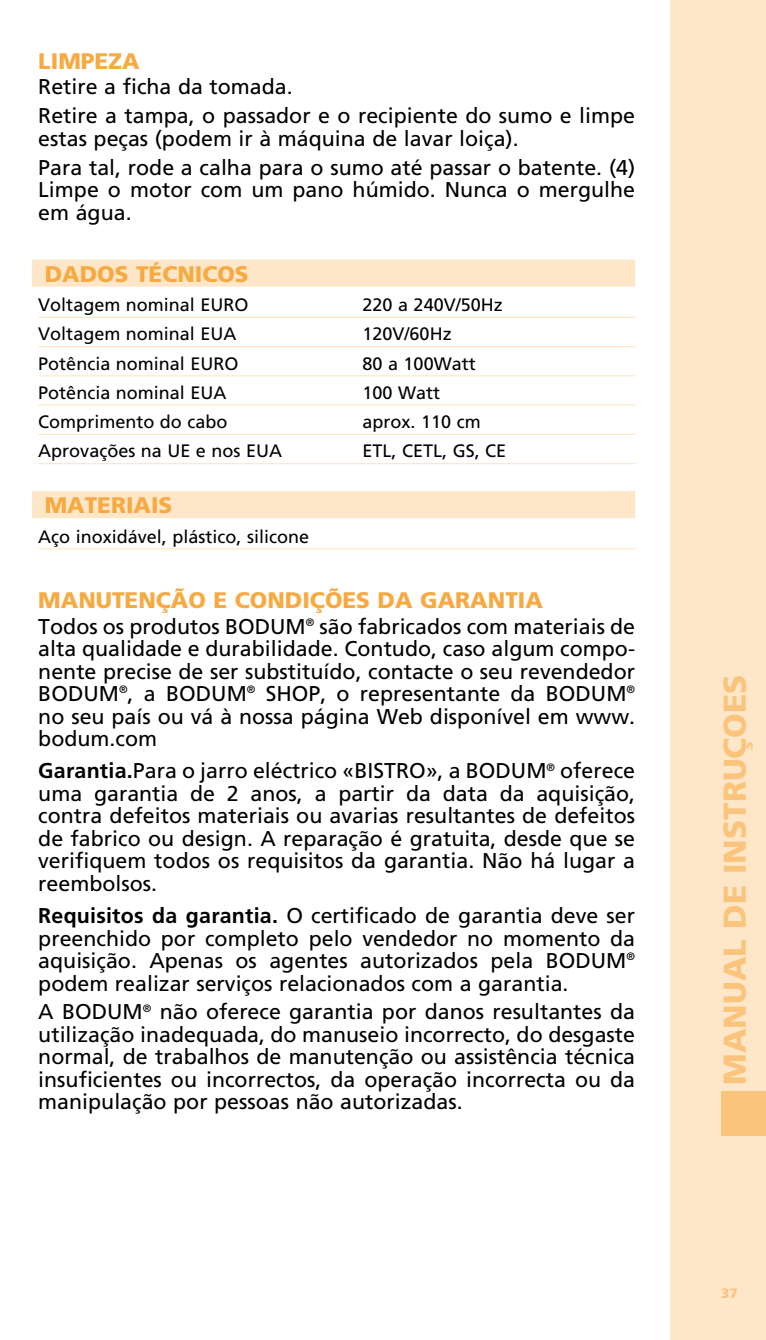
<style>
.page{position:relative;width:766px;height:1340px;background:#fff}
.page>*{position:absolute;margin:0;border:0;box-sizing:border-box;transform-origin:0 0}
.t1{font:900 31.5px "Frutiger";color:#fac47d}
.t2{font:900 22.5px "Frutiger";color:#f7aa42}
.t3{font:21.38px/22.5px "Frutiger";color:#000;text-align:justify}
.t4{font:18px "Frutiger";color:#000}
.t5{font:900 13.5px "Frutiger";color:#fac47d}
.s1{font-weight:700}
</style>
<div class="page">
<div style="left:670px;top:0;width:95px;height:1339px;background:#fee7c9"></div>
<div style="left:721px;top:1091px;width:44px;height:44px;background:#fac47d"></div>
<div style="left:32px;top:260px;width:603px;height:27px;background:#fee7c9"></div>
<hr style="left:38px;top:317px;width:597px;height:1px;background:#fee7c9">
<hr style="left:38px;top:346px;width:597px;height:1px;background:#fee7c9">
<hr style="left:38px;top:375px;width:597px;height:1px;background:#fee7c9">
<hr style="left:38px;top:404px;width:597px;height:1px;background:#fee7c9">
<hr style="left:38px;top:434px;width:597px;height:1px;background:#fee7c9">
<hr style="left:38px;top:463px;width:597px;height:1px;background:#fee7c9">
<div style="left:32px;top:491px;width:603px;height:27px;background:#fee7c9"></div>
<hr style="left:38px;top:548px;width:597px;height:1px;background:#fee7c9">
<p class="t2" style="left:38px;top:51px;width:103px">LIMPEZA</p>
<p class="t3" style="left:38px;top:74px;width:598px;line-height:28.8px">Retire a ficha da tomada.<br>Retire a tampa, o passador e o recipiente do sumo e limpe</p>
<p class="t3" style="left:38px;top:125px;width:598px;line-height:28.8px">estas peças (podem ir à máquina de lavar loiça).<br>Para tal, rode a calha para o sumo até passar o batente. (4)</p>
<p class="t3" style="left:38px;top:180px;width:598px">Limpe o motor com um pano húmido. Nunca o mergulhe em água.</p>
<p class="t2" style="left:45px;top:264px;width:205px">DADOS TÉCNICOS</p>
<p class="t4" style="left:38px;top:297px;width:212px">Voltagem nominal EURO</p>
<p class="t4" style="left:362px;top:297px;width:142px">220 a 240V/50Hz</p>
<p class="t4" style="left:38px;top:326px;width:200px">Voltagem nominal EUA</p>
<p class="t4" style="left:362px;top:326px;width:91px">120V/60Hz</p>
<p class="t4" style="left:38px;top:356px;width:202px">Potência nominal EURO</p>
<p class="t4" style="left:362px;top:356px;width:115px">80 a 100Watt</p>
<p class="t4" style="left:38px;top:385px;width:190px">Potência nominal EUA</p>
<p class="t4" style="left:362px;top:385px;width:79px">100 Watt</p>
<p class="t4" style="left:38px;top:414px;width:191px">Comprimento do cabo</p>
<p class="t4" style="left:362px;top:414px;width:120px">aprox. 110 cm</p>
<p class="t4" style="left:38px;top:443px;width:245px">Aprovações na UE e nos EUA</p>
<p class="t4" style="left:362px;top:443px;width:145px">ETL, CETL, GS, CE</p>
<p class="t2" style="left:45px;top:495px;width:129px">MATERIAIS</p>
<p class="t4" style="left:38px;top:529px;width:272px">Aço inoxidável, plástico, silicone</p>
<p class="t2" style="left:38px;top:590px;width:506px">MANUTENÇÃO E CONDIÇÕES DA GARANTIA</p>
<p class="t3" style="left:38px;top:616px;width:598px">Todos os produtos BODUM<sup>®</sup> são fabricados com materiais de alta qualidade e durabilidade. Contudo, caso algum compo&shy;nente precise de ser substituído, contacte o seu revendedor BODUM<sup>®</sup>, a BODUM<sup>®</sup> SHOP, o representante da BODUM<sup>® </sup>no seu país ou vá à nossa página Web disponível em www. bodum.com</p>
<p class="t3" style="left:38px;top:761px;width:598px"><span class="s1">Garantia.</span>Para o jarro eléctrico «BISTRO», a BODUM<sup>®</sup> oferece uma garantia de 2 anos, a partir da data da aquisição, contra defeitos materiais ou avarias resultantes de defeitos de fabrico ou design. A reparação é gratuita, desde que se verifiquem todos os requisitos da garantia. Não há lugar a reembolsos.</p>
<p class="t3" style="left:38px;top:906px;width:598px"><span class="s1">Requisitos da garantia.</span> O certificado de garantia deve ser preenchido por completo pelo vendedor no momento da aquisição. Apenas os agentes autorizados pela BODUM<sup>® </sup>podem realizar serviços relacionados com a garantia.</p>
<p class="t3" style="left:38px;top:1002px;width:598px">A BODUM<sup>®</sup> não oferece garantia por danos resultantes da utilização inadequada, do manuseio incorrecto, do desgaste normal, de trabalhos de manutenção ou assistência técnica insuficientes ou incorrectos, da operação incorrecta ou da manipulação por pessoas não autorizadas.</p>
<h1 class="t1" style="left:720px;top:1084px;width:411px;rotate:-90deg">MANUAL DE INSTRUÇOES</h1>
<p class="t5" style="left:721px;top:1287px;width:18px">37</p>
</div>
